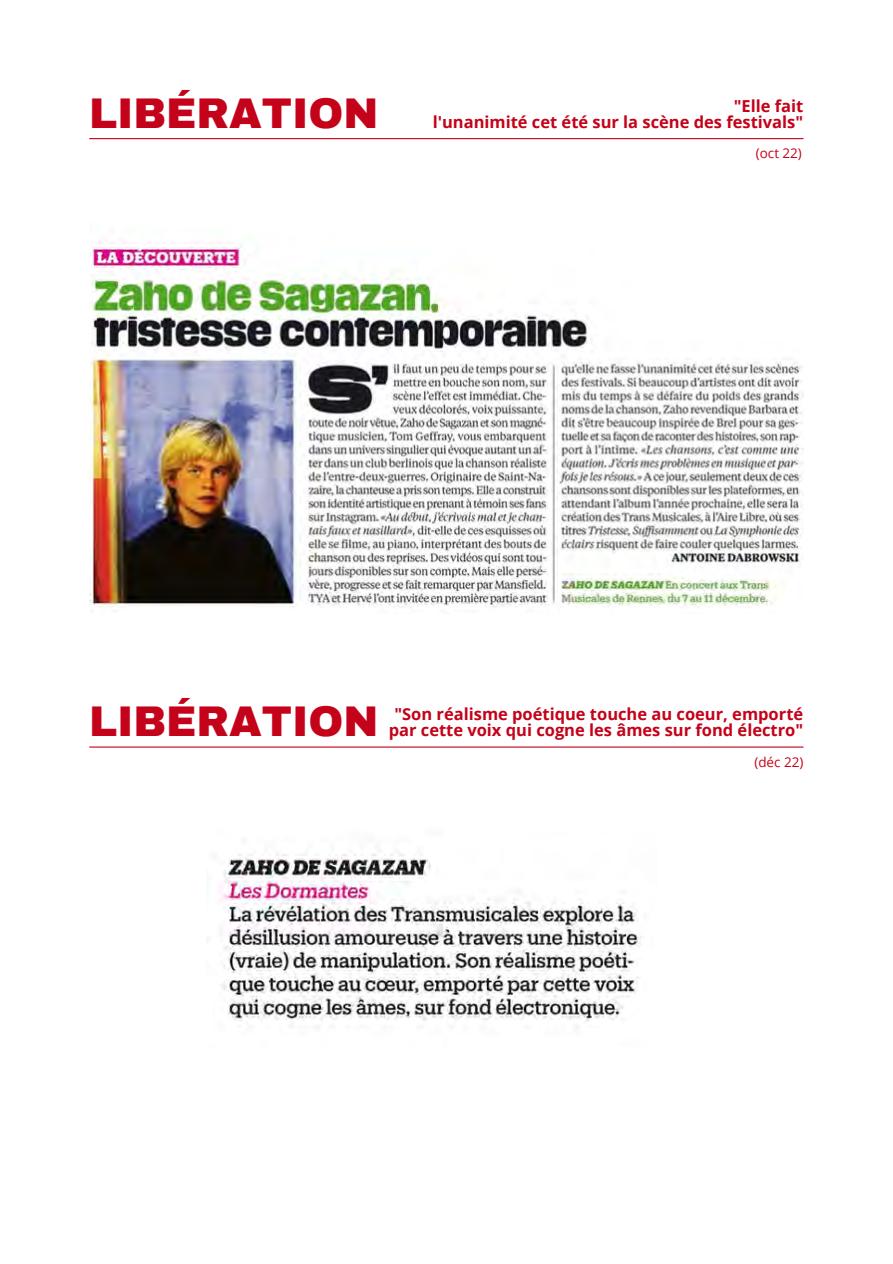
<style>
.page{position:relative;width:893px;height:1264px;background:#fff}
.page>*{position:absolute;margin:0;border:0;box-sizing:border-box;transform-origin:0 0}
.t1{font:900 42px "Archivo";color:#c40219}
.t2{font:700 16.5px "Open Sans";color:#c40219}
.t3{font:13.5px "Open Sans";color:#c40219}
</style>
<div class="page">
<hr style="left:89px;top:138px;width:714px;height:1px;background:#c40219">
<img style="left:89px;top:241px;width:714px;height:371px">
<hr style="left:89px;top:746px;width:714px;height:1px;background:#c40219">
<img style="left:206px;top:850px;width:436px;height:178px">
<h1 class="t1" style="left:89px;top:91px;width:291px">LIBÉRATION</h1>
<p class="t2" style="left:733px;top:94px;width:71px">"Elle fait</p>
<p class="t2" style="left:432px;top:110px;width:372px">l'unanimité cet été sur la scène des festivals"</p>
<p class="t3" style="left:755px;top:144px;width:48px">(oct 22)</p>
<h1 class="t1" style="left:89px;top:699px;width:291px">LIBÉRATION</h1>
<p class="t2" style="left:394px;top:702px;width:410px">"Son réalisme poétique touche au coeur, emporté</p>
<p class="t2" style="left:388px;top:718px;width:416px">par cette voix qui cogne les âmes sur fond électro"</p>
<p class="t3" style="left:754px;top:752px;width:50px">(déc 22)</p>
</div>
